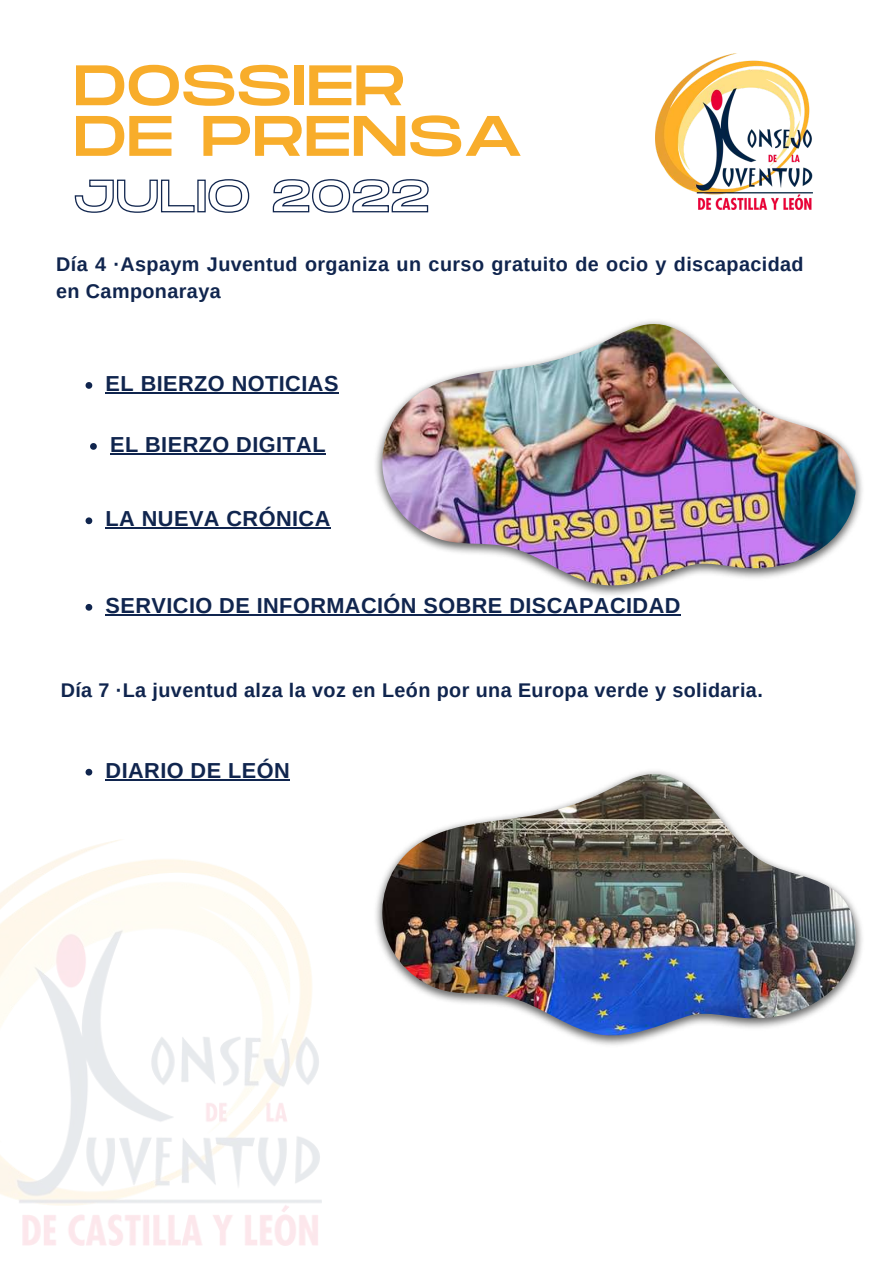
<style>
.page{position:relative;width:893px;height:1264px;background:#fff}
.page>*{position:absolute;margin:0;border:0;box-sizing:border-box;transform-origin:0 0}
.t1{font:57px/50.6px "Monument Extended";color:#f8ad2b}
.t2{font:700 21.75px "Arimo";letter-spacing:.02em;color:#10254e}
.t3{font:700 19.8px/27px "Arimo";letter-spacing:.02em;color:#10254e}
</style>
<div class="page">
<img style="left:655px;top:54px;width:157px;height:155px">
<img style="left:375px;top:321px;width:488px;height:274px">
<img style="left:382px;top:323px;width:473px;height:265px">
<img style="left:375px;top:771px;width:488px;height:274px">
<img style="left:382px;top:773px;width:473px;height:264px">
<img style="left:0;top:840px;width:321px;height:405px">
<svg style="left:74px;top:179px;width:355px;height:34px"></svg>
<svg style="left:86px;top:768px;width:6px;height:7px"></svg>
<hr style="left:106px;top:779px;width:184px;height:1px;background:#10254e">
<svg style="left:86px;top:382px;width:6px;height:7px"></svg>
<hr style="left:106px;top:392px;width:233px;height:1px;background:#10254e">
<svg style="left:90px;top:443px;width:7px;height:7px"></svg>
<hr style="left:110px;top:453px;width:216px;height:1px;background:#10254e">
<svg style="left:86px;top:517px;width:6px;height:7px"></svg>
<hr style="left:106px;top:527px;width:225px;height:1px;background:#10254e">
<svg style="left:86px;top:604px;width:6px;height:6px"></svg>
<hr style="left:106px;top:614px;width:575px;height:1px;background:#10254e">
<h1 class="t1" style="left:73px;top:63px;width:451px">DOSSIER<br>DE PRENSA</h1>
<p class="t3" style="left:56px;top:250px;width:749px">Día 4 ·Aspaym Juventud organiza un curso gratuito de ocio y discapacidad en Camponaraya</p>
<p class="t2" style="left:106px;top:371px;width:234px">EL BIERZO NOTICIAS</p>
<p class="t2" style="left:110px;top:432px;width:217px">EL BIERZO DIGITAL</p>
<p class="t2" style="left:106px;top:506px;width:226px">LA NUEVA CRÓNICA</p>
<p class="t2" style="left:106px;top:593px;width:576px">SERVICIO DE INFORMACIÓN SOBRE DISCAPACIDAD</p>
<p class="t3" style="left:61px;top:676px;width:703px">Día 7 ·La juventud alza la voz en León por una Europa verde y solidaria.</p>
<p class="t2" style="left:106px;top:758px;width:186px">DIARIO DE LEÓN</p>
</div>
